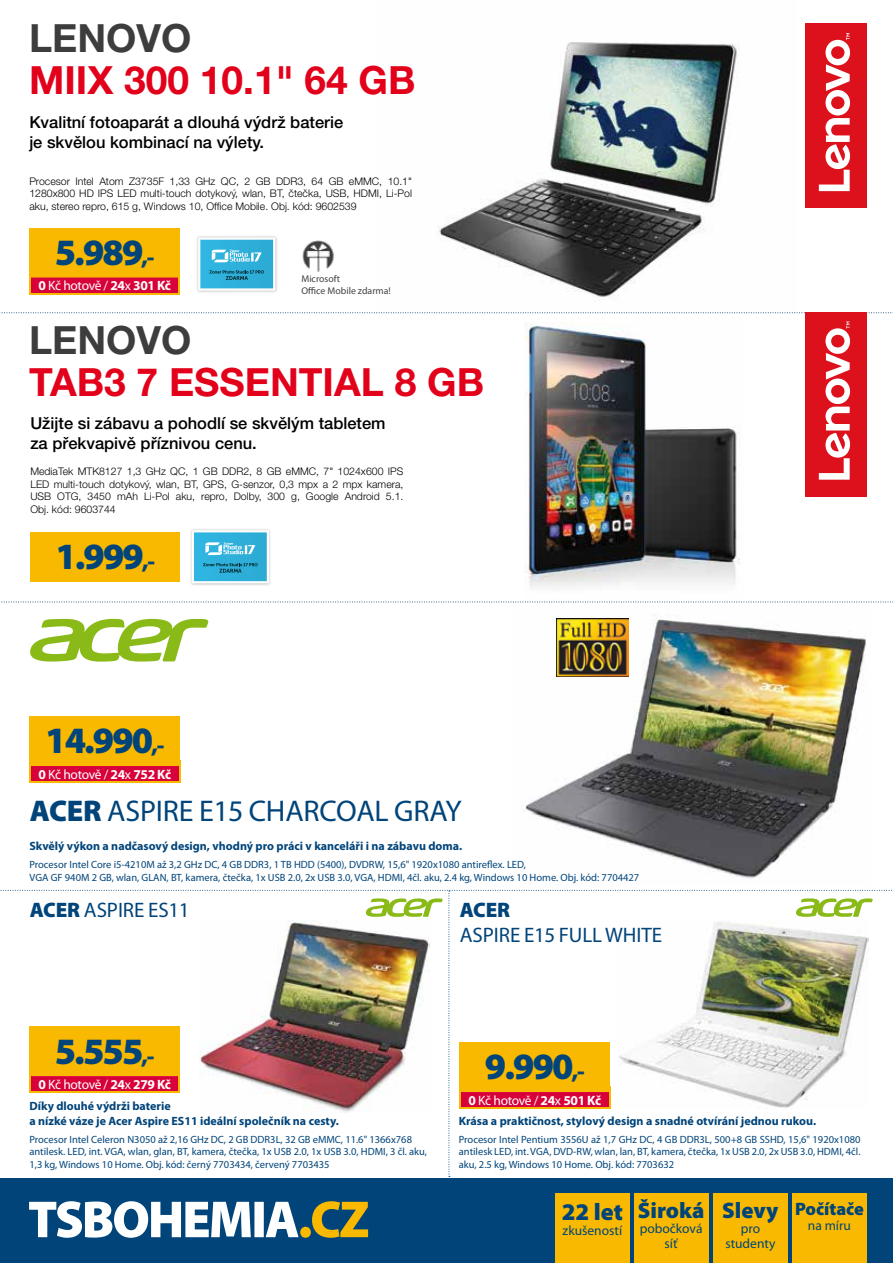
<style>
.page{position:relative;width:893px;height:1263px;background:#00447a}
.page>*{position:absolute;margin:0;border:0;box-sizing:border-box;transform-origin:0 0}
.t1{font:700 39px "Helvetica Neue CE";color:#e2001a}
.t2{font:700 39px "Helvetica Neue CE";color:#3d3d3d}
.t3{font:900 37.35px "Myriad Pro";letter-spacing:-.05em;color:#00447a}
.t4{font:900 37.2px "Myriad Pro";color:#00447a}
.t5{font:30px "Myriad Pro";letter-spacing:-.005em;color:#00447a}
.t6{font:900 24px "Myriad Pro";color:#00447a}
.t7{font:900 22.5px "Myriad Pro";color:#00447a}
.t8{font:21px "Myriad Pro";letter-spacing:-.005em;color:#00447a}
.t9{font:900 21px "Myriad Pro";color:#00447a}
.t10{font:900 18px "Myriad Pro";color:#00447a}
.t11{font:500 16.5px/19.8px "Helvetica Neue CE";color:#000}
.t12{font:13.5px "Myriad Pro";letter-spacing:-.03em;color:#fff}
.t13{font:13.5px/15px "Myriad Pro";color:#00447a;text-align:center}
.t14{font:700 12px/14.4px "Myriad Pro";color:#00447a}
.t15{font:10.5px/12.6px "Myriad Pro";color:#00447a}
.t16{font:300 10.5px/12.6px "Helvetica Neue CE";color:#000;text-align:justify}
.t17{font:9.75px/11.7px "Myriad Pro";color:#404142}
.s1{font-size:23.25px}
.s2{font-weight:700}
.s3{font-weight:900}
</style>
<div class="page">
<div style="left:0;top:0;width:893px;height:1178px;background:#fff"></div>
<svg style="left:29px;top:1201px;width:339px;height:37px"></svg>
<img style="left:376px;top:42px;width:419px;height:272px">
<img style="left:524px;top:615px;width:342px;height:264px">
<div style="left:555px;top:1194px;width:74px;height:69px;background:#f8b900"></div>
<div style="left:634px;top:1194px;width:74px;height:69px;background:#f8b900"></div>
<div style="left:713px;top:1194px;width:74px;height:69px;background:#f8b900"></div>
<div style="left:792px;top:1194px;width:74px;height:69px;background:#f8b900"></div>
<div style="left:30px;top:532px;width:150px;height:50px;background:#f8b900"></div>
<svg style="left:0;top:312px;width:893px;height:1px"></svg>
<svg style="left:30px;top:619px;width:178px;height:43px"></svg>
<div style="left:30px;top:716px;width:150px;height:50px;background:#f8b900"></div>
<div style="left:30px;top:766px;width:150px;height:16px;background:#d80039;border:1px solid #d80039"></div>
<hr style="left:30px;top:782px;width:150px;height:1px;background:#f8b900">
<svg style="left:30px;top:766px;width:1px;height:16px"></svg>
<svg style="left:179px;top:766px;width:1px;height:16px"></svg>
<div style="left:805px;top:23px;width:61px;height:185px;background:#dc111b"></div>
<svg style="left:819px;top:33px;width:31px;height:158px"></svg>
<div style="left:805px;top:312px;width:61px;height:185px;background:#dc111b"></div>
<svg style="left:819px;top:322px;width:31px;height:158px"></svg>
<svg style="left:192px;top:530px;width:77px;height:52px;background:#51b9db"></svg>
<svg style="left:198px;top:238px;width:77px;height:53px;background:#54bbdc"></svg>
<div style="left:29px;top:228px;width:151px;height:50px;background:#f8b900"></div>
<div style="left:30px;top:278px;width:149px;height:16px;background:#d80039"></div>
<hr style="left:29px;top:293px;width:151px;height:1px;background:#f8b900">
<hr style="left:29px;top:272px;width:2px;height:22px;background:#f8b900">
<svg style="left:179px;top:278px;width:1px;height:15px"></svg>
<img style="left:302px;top:240px;width:32px;height:32px">
<svg style="left:1px;top:602px;width:892px;height:1px"></svg>
<img style="left:556px;top:618px;width:73px;height:58px">
<svg style="left:0;top:890px;width:892px;height:287px"></svg>
<img style="left:525px;top:322px;width:215px;height:267px">
<h1 class="t2" style="left:29px;top:17px;width:164px">LENOVO</h1>
<h1 class="t1" style="left:29px;top:59px;width:388px">MIIX 300 10.1" 64 GB</h1>
<h3 class="t11" style="left:29px;top:113px;width:316px">Kvalitní fotoaparát a dlouhá výdrž baterie je skvělou kombinací na výlety.</h3>
<p class="t16" style="left:29px;top:175px;width:384px">Procesor Intel Atom Z3735F 1,33 GHz QC, 2 GB DDR3, 64 GB eMMC, 10.1" 1280x800 HD IPS LED multi-touch dotykový, wlan, BT, čtečka, USB, HDMI, Li-Pol aku, stereo repro, 615 g, Windows 10, Office Mobile. Obj. kód: 9602539</p>
<h2 class="t3" style="left:55px;top:227px;width:101px">5.989<span class="s1">,-</span></h2>
<p class="t12" style="left:38px;top:277px;width:134px"><span class="s2">0</span> Kč hotově / <span class="s2">24</span>x <span class="s2">301 Kč</span></p>
<p class="t17" style="left:301px;top:273px;width:91px">Microsoft<br>Office Mobile zdarma!</p>
<h1 class="t2" style="left:29px;top:318px;width:164px">LENOVO</h1>
<h1 class="t1" style="left:29px;top:360px;width:456px">TAB3 7 ESSENTIAL 8 GB</h1>
<h3 class="t11" style="left:30px;top:413px;width:357px">Užijte si zábavu a pohodlí se skvělým tabletem za překvapivě příznivou cenu.</h3>
<p class="t16" style="left:30px;top:465px;width:375px">MediaTek MTK8127 1,3 GHz QC, 1 GB DDR2, 8 GB eMMC, 7" 1024x600 IPS LED multi-touch dotykový, wlan, BT, GPS, G-senzor, 0,3 mpx a 2 mpx kamera, USB OTG, 3450 mAh Li-Pol aku, repro, Dolby, 300 g, Google Android 5.1.<br>Obj. kód: 9603744</p>
<h3 class="t4" style="left:55px;top:532px;width:101px">1.999<span class="s1">,-</span></h3>
<h2 class="t3" style="left:45px;top:716px;width:121px">14.990<span class="s1">,-</span></h2>
<p class="t12" style="left:39px;top:766px;width:134px"><span class="s2">0</span> Kč hotově / <span class="s2">24</span>x <span class="s2">752 Kč</span></p>
<h3 class="t5" style="left:30px;top:792px;width:433px"><span class="s3">ACER</span> ASPIRE E15 CHARCOAL GRAY</h3>
<p class="t14" style="left:29px;top:839px;width:434px">Skvělý výkon a nadčasový design, vhodný pro práci v kanceláři i na zábavu doma.</p>
<p class="t15" style="left:29px;top:858px;width:611px">Procesor Intel Core i5-4210M až 3,2 GHz DC, 4 GB DDR3, 1 TB HDD (5400), DVDRW, 15,6" 1920x1080 antireflex. LED,<br>VGA GF 940M 2 GB, wlan, GLAN, BT, kamera, čtečka, 1x USB 2.0, 2x USB 3.0, VGA, HDMI, 4čl. aku, 2.4 kg, Windows 10 Home. Obj. kód: 7704427</p>
<h3 class="t8" style="left:30px;top:897px;width:161px"><span class="s3">ACER</span> ASPIRE ES11</h3>
<h3 class="t9" style="left:460px;top:896px;width:52px">ACER</h3>
<h3 class="t8" style="left:460px;top:922px;width:204px">ASPIRE E15 FULL WHITE</h3>
<h2 class="t3" style="left:55px;top:1026px;width:101px">5.555<span class="s1">,-</span></h2>
<p class="t12" style="left:38px;top:1076px;width:134px"><span class="s2">0</span> Kč hotově / <span class="s2">24</span>x <span class="s2">279 Kč</span></p>
<p class="t14" style="left:29px;top:1099px;width:311px">Díky dlouhé výdrži baterie<br>a nízké váze je Acer Aspire ES11 ideální společník na cesty.</p>
<p class="t15" style="left:29px;top:1132px;width:399px">Procesor Intel Celeron N3050 až 2,16 GHz DC, 2 GB DDR3L, 32 GB eMMC, 11.6" 1366x768 antilesk. LED, int. VGA, wlan, glan, BT, kamera, čtečka, 1x USB 2.0, 1x USB 3.0, HDMI, 3 čl. aku,<br>1,3 kg, Windows 10 Home. Obj. kód: černý 7703434, červený 7703435</p>
<h2 class="t3" style="left:485px;top:1042px;width:101px">9.990<span class="s1">,-</span></h2>
<p class="t12" style="left:469px;top:1092px;width:134px"><span class="s2">0</span> Kč hotově / <span class="s2">24</span>x <span class="s2">501 Kč</span></p>
<p class="t14" style="left:459px;top:1113px;width:359px">Krása a praktičnost, stylový design a snadné otvírání jednou rukou.</p>
<p class="t15" style="left:459px;top:1132px;width:403px;text-align:justify">Procesor Intel Pentium 3556U až 1,7 GHz DC, 4 GB DDR3L, 500+8 GB SSHD, 15,6" 1920x1080 antilesk LED, int. VGA, DVD-RW, wlan, lan, BT, kamera, čtečka, 1x USB 2.0, 2x USB 3.0, HDMI, 4čl. aku, 2.5 kg, Windows 10 Home. Obj. kód: 7703632</p>
<h3 class="t6" style="left:562px;top:1195px;width:63px">22 let</h3>
<p class="t13" style="left:563px;top:1222px;width:61px">zkušeností</p>
<h3 class="t7" style="left:638px;top:1196px;width:68px">Široká</h3>
<p class="t13" style="left:640px;top:1221px;width:64px">pobočková síť</p>
<h3 class="t7" style="left:722px;top:1196px;width:58px">Slevy</h3>
<p class="t13" style="left:725px;top:1221px;width:52px">pro studenty</p>
<h3 class="t10" style="left:795px;top:1197px;width:70px">Počítače</h3>
<p class="t13" style="left:808px;top:1218px;width:45px">na míru</p>
</div>
